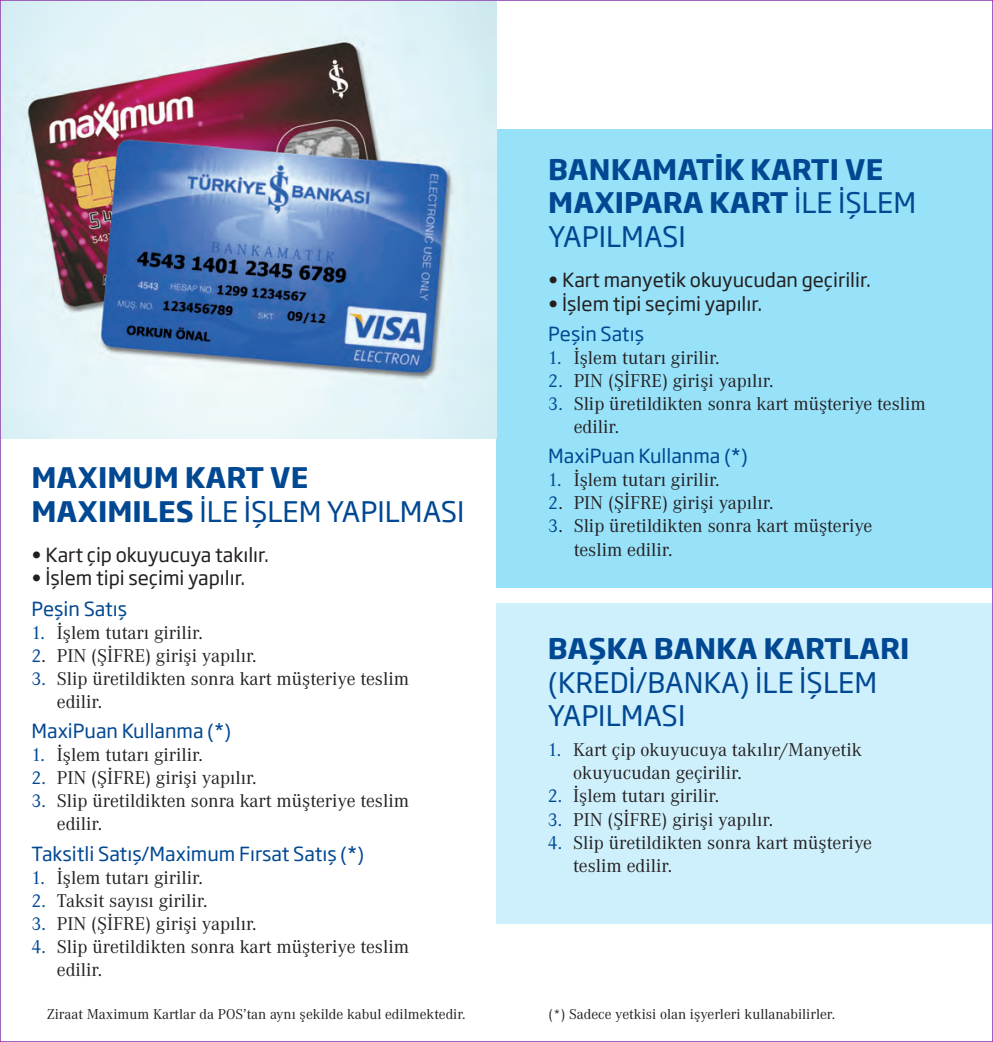
<style>
.page{position:relative;width:993px;height:1042px;background:#fff}
.page>*{position:absolute;margin:0;border:0;box-sizing:border-box;transform-origin:0 0}
.t1{font:700 28px/33.6px "Soho Gothic Pro";color:#014892}
.t2{font:28px/33.6px "Soho Gothic Pro";color:#014892}
.t3{font:19.25px/23.1px "Corporate ATRU";color:#231f20}
.t4{font:19.25px "Soho Gothic Pro";color:#231f20}
.t5{font:19.25px "Soho Gothic Pro";color:#014892}
.t6{font:14.88px "Corporate ATRU";color:#231f20}
.s1{font-weight:400}
.s2{color:#014892}
</style>
<div class="page">
<div style="left:496px;top:129px;width:496px;height:459px;background:#97e1f9"></div>
<div style="left:496px;top:604px;width:496px;height:320px;background:#cdf0fc"></div>
<img style="left:3px;top:3px;width:493px;height:436px">
<h1 class="t1" style="left:31px;top:460px;width:434px">MAXIMUM KART VE<br>MAXIMILES <span class="s1">İLE İŞLEM YAPILMASI</span></h1>
<p class="t4" style="left:31px;top:543px;width:239px">• Kart çip okuyucuya takılır.</p>
<p class="t4" style="left:31px;top:566px;width:215px">• İşlem tipi seçimi yapılır.</p>
<p class="t5" style="left:31px;top:596px;width:97px">Peşin Satış</p>
<p class="t3" style="left:31px;top:621px;width:173px"><span class="s2">1.</span> İşlem tutarı girilir.</p>
<p class="t3" style="left:31px;top:644px;width:227px"><span class="s2">2</span>. PIN (ŞİFRE) girişi yapılır.</p>
<p class="t3" style="left:57px;top:667px;width:353px;text-indent:-25px"><span class="s2">3.</span> Slip üretildikten sonra kart müşteriye teslim edilir.</p>
<p class="t5" style="left:31px;top:719px;width:201px">MaxiPuan Kullanma (*)</p>
<p class="t3" style="left:31px;top:744px;width:173px"><span class="s2">1.</span> İşlem tutarı girilir.</p>
<p class="t3" style="left:31px;top:767px;width:227px"><span class="s2">2.</span> PIN (ŞİFRE) girişi yapılır.</p>
<p class="t3" style="left:57px;top:790px;width:353px;text-indent:-25px"><span class="s2">3.</span> Slip üretildikten sonra kart müşteriye teslim edilir.</p>
<p class="t5" style="left:31px;top:841px;width:334px">Taksitli Satış/Maximum Fırsat Satış (*)</p>
<p class="t3" style="left:31px;top:866px;width:173px"><span class="s2">1.</span> İşlem tutarı girilir.</p>
<p class="t3" style="left:31px;top:889px;width:177px"><span class="s2">2.</span> Taksit sayısı girilir.</p>
<p class="t3" style="left:31px;top:912px;width:227px"><span class="s2">3.</span> PIN (ŞİFRE) girişi yapılır.</p>
<p class="t3" style="left:57px;top:935px;width:353px;text-indent:-25px"><span class="s2">4.</span> Slip üretildikten sonra kart müşteriye teslim edilir.</p>
<p class="t6" style="left:47px;top:1005px;width:420px">Ziraat Maximum Kartlar da POS’tan aynı şekilde kabul edilmektedir.</p>
<h1 class="t1" style="left:548px;top:152px;width:369px">BANKAMATİK KARTI VE<br>MAXIPARA KART <span class="s1">İLE İŞLEM<br>YAPILMASI</span></h1>
<p class="t4" style="left:548px;top:268px;width:324px">• Kart manyetik okuyucudan geçirilir.</p>
<p class="t4" style="left:548px;top:291px;width:215px">• İşlem tipi seçimi yapılır.</p>
<p class="t5" style="left:548px;top:322px;width:97px">Peşin Satış</p>
<p class="t3" style="left:548px;top:346px;width:173px"><span class="s2">1.</span> İşlem tutarı girilir.</p>
<p class="t3" style="left:548px;top:369px;width:227px"><span class="s2">2.</span> PIN (ŞİFRE) girişi yapılır.</p>
<p class="t3" style="left:573px;top:392px;width:353px;text-indent:-25px"><span class="s2">3.</span> Slip üretildikten sonra kart müşteriye teslim edilir.</p>
<p class="t5" style="left:548px;top:444px;width:201px">MaxiPuan Kullanma (*)</p>
<p class="t3" style="left:548px;top:469px;width:173px"><span class="s2">1.</span> İşlem tutarı girilir.</p>
<p class="t3" style="left:548px;top:492px;width:227px"><span class="s2">2</span>. PIN (ŞİFRE) girişi yapılır.</p>
<p class="t3" style="left:573px;top:515px;width:300px;text-indent:-25px"><span class="s2">3</span>. Slip üretildikten sonra kart müşteriye teslim edilir.</p>
<h1 class="t1" style="left:547px;top:631px;width:363px">BAŞKA BANKA KARTLARI</h1>
<h1 class="t2" style="left:547px;top:665px;width:331px">(KREDİ/BANKA) İLE İŞLEM<br>YAPILMASI</h1>
<p class="t3" style="left:573px;top:739px;width:290px;text-indent:-25px"><span class="s2">1.</span> Kart çip okuyucuya takılır/Manyetik okuyucudan geçirilir.</p>
<p class="t3" style="left:547px;top:785px;width:173px"><span class="s2">2.</span> İşlem tutarı girilir.</p>
<p class="t3" style="left:547px;top:808px;width:227px"><span class="s2">3.</span> PIN (ŞİFRE) girişi yapılır.</p>
<p class="t3" style="left:573px;top:831px;width:300px;text-indent:-25px"><span class="s2">4.</span> Slip üretildikten sonra kart müşteriye teslim edilir.</p>
<p class="t6" style="left:548px;top:1005px;width:288px">(*) Sadece yetkisi olan işyerleri kullanabilirler.</p>
</div>
